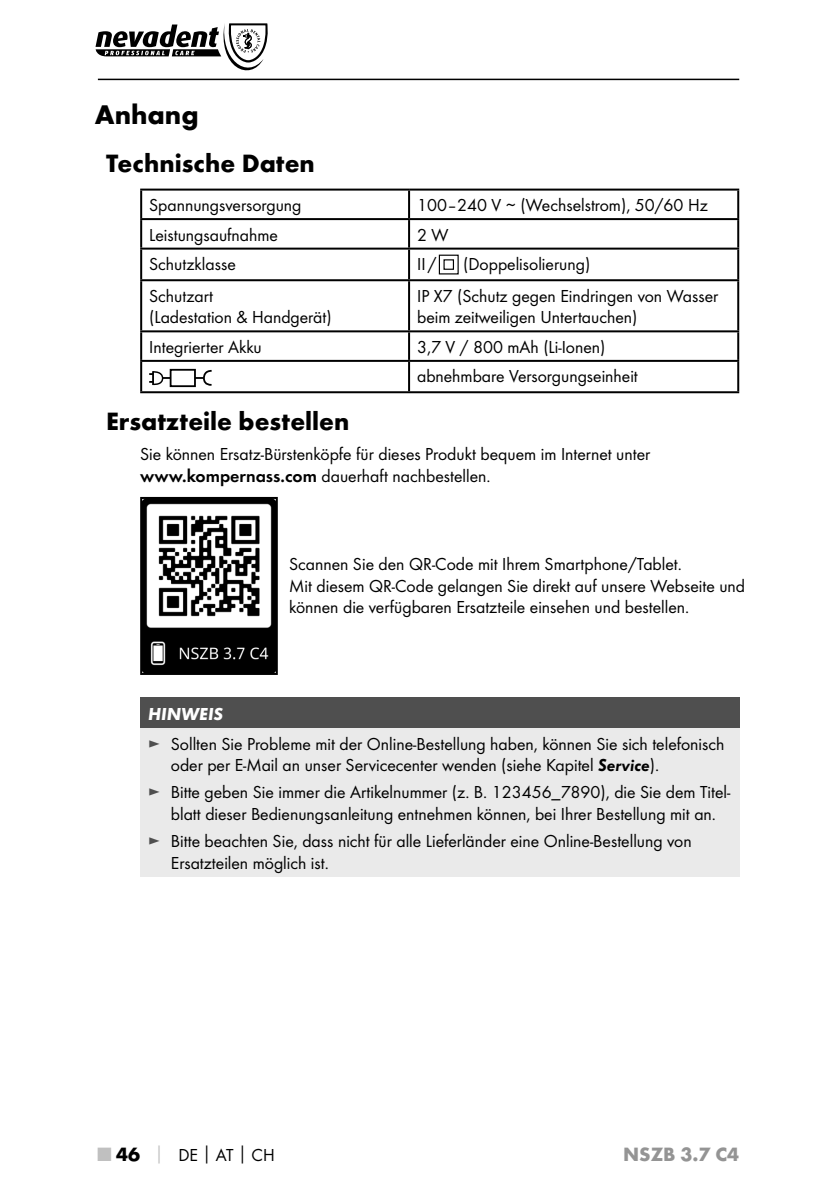
<style>
.page{position:relative;width:840px;height:1191px;background:#fff}
.page>*{position:absolute;margin:0;border:0;box-sizing:border-box;transform-origin:0 0}
.t1{font:700 28px "Futura";color:#000}
.t2{font:700 26px "Futura";color:#000}
.t3{font:700 20px "Futura";color:#949494}
.t4{font:18px/21.6px "Futura Boo";color:#000}
.t5{font:italic 700 18px "Futura";color:#fff}
.s1{font-family:"Futura Dem"}
.s2{color:#4f4f4f}
.s3{font-family:"Futura Dem Obl"}
.s4{font-family:"Futura";font-weight:700;font-size:20px;color:#c0c0c0}
.s5{font-family:"Futura";font-weight:700;font-size:20px}
.s6{color:#c0c0c0}
</style>
<div class="page">
<hr style="left:98px;top:79px;width:640px;height:1px;background:#000">
<svg style="left:95px;top:23px;width:172px;height:47px"></svg>
<hr style="left:140px;top:189px;width:269px;height:2px;background:#000">
<hr style="left:140px;top:191px;width:2px;height:27px;background:#000">
<hr style="left:409px;top:189px;width:329px;height:2px;background:#000">
<hr style="left:408px;top:191px;width:2px;height:27px;background:#000">
<hr style="left:736px;top:191px;width:2px;height:27px;background:#000">
<hr style="left:140px;top:218px;width:269px;height:2px;background:#000">
<hr style="left:140px;top:220px;width:2px;height:28px;background:#000">
<hr style="left:409px;top:218px;width:329px;height:2px;background:#000">
<hr style="left:408px;top:220px;width:2px;height:28px;background:#000">
<hr style="left:736px;top:220px;width:2px;height:28px;background:#000">
<hr style="left:140px;top:248px;width:269px;height:2px;background:#000">
<hr style="left:140px;top:250px;width:2px;height:29px;background:#000">
<hr style="left:409px;top:248px;width:329px;height:2px;background:#000">
<hr style="left:408px;top:250px;width:2px;height:29px;background:#000">
<hr style="left:736px;top:250px;width:2px;height:29px;background:#000">
<hr style="left:140px;top:279px;width:269px;height:2px;background:#000">
<hr style="left:140px;top:281px;width:2px;height:49px;background:#000">
<hr style="left:409px;top:279px;width:329px;height:2px;background:#000">
<hr style="left:408px;top:281px;width:2px;height:49px;background:#000">
<hr style="left:736px;top:281px;width:2px;height:49px;background:#000">
<hr style="left:140px;top:330px;width:269px;height:2px;background:#000">
<hr style="left:140px;top:332px;width:2px;height:28px;background:#000">
<hr style="left:409px;top:330px;width:329px;height:2px;background:#000">
<hr style="left:408px;top:332px;width:2px;height:28px;background:#000">
<hr style="left:736px;top:332px;width:2px;height:28px;background:#000">
<hr style="left:140px;top:360px;width:269px;height:2px;background:#000">
<hr style="left:140px;top:362px;width:2px;height:29px;background:#000">
<hr style="left:409px;top:360px;width:329px;height:2px;background:#000">
<hr style="left:408px;top:362px;width:2px;height:29px;background:#000">
<hr style="left:736px;top:362px;width:2px;height:29px;background:#000">
<hr style="left:140px;top:391px;width:598px;height:2px;background:#000">
<svg style="left:438px;top:255px;width:20px;height:19px"></svg>
<div style="left:170px;top:369px;width:26px;height:18px;border:2px solid #000"></div>
<svg style="left:195px;top:369px;width:16px;height:18px"></svg>
<svg style="left:149px;top:370px;width:21px;height:16px"></svg>
<img style="left:143px;top:500px;width:132px;height:172px">
<div style="left:140px;top:497px;width:138px;height:178px;border:2px solid #000"></div>
<div style="left:140px;top:698px;width:598px;height:30px;background:#4f4f4f"></div>
<div style="left:140px;top:728px;width:598px;height:149px;background:#eaeaea"></div>
<h1 class="t1" style="left:95px;top:104px;width:105px">Anhang</h1>
<h2 class="t2" style="left:106px;top:153px;width:210px">Technische Daten</h2>
<p class="t4" style="left:149px;top:195px;width:154px">Spannungsversorgung</p>
<p class="t4" style="left:417px;top:195px;width:292px">100‒240 V ∼ (Wechselstrom), 50/60 Hz</p>
<p class="t4" style="left:149px;top:225px;width:130px">Leistungsaufnahme</p>
<p class="t4" style="left:417px;top:225px;width:33px">2 W</p>
<p class="t4" style="left:149px;top:254px;width:88px">Schutzklasse</p>
<p class="t4" style="left:417px;top:254px;width:21px">II /</p>
<p class="t4" style="left:463px;top:254px;width:129px">(Doppelisolierung)</p>
<p class="t4" style="left:149px;top:286px;width:184px">Schutzart<br>(Ladestation &amp; Handgerät)</p>
<p class="t4" style="left:417px;top:286px;width:302px">IP X7 (Schutz gegen Eindringen von Wasser beim zeitweiligen Untertauchen)</p>
<p class="t4" style="left:149px;top:337px;width:114px">Integrierter Akku</p>
<p class="t4" style="left:417px;top:333px;width:222px;line-height:29.4px">3,7 V / 800 mAh (Li-Ionen) abnehmbare Versorgungseinheit</p>
<h2 class="t2" style="left:106px;top:411px;width:245px">Ersatzteile bestellen</h2>
<p class="t4" style="left:140px;top:444px;width:511px">Sie können Ersatz-Bürstenköpfe für dieses Produkt bequem im Internet unter <span class="s1">www.kompernass.com</span> dauerhaft nachbestellen.</p>
<p class="t4" style="left:289px;top:554px;width:457px">Scannen Sie den QR-Code mit Ihrem Smartphone/Tablet.<br>Mit diesem QR-Code gelangen Sie direkt auf unsere Webseite und können die verfügbaren Ersatzteile einsehen und bestellen.</p>
<p class="t5" style="left:148px;top:708px;width:76px">HINWEIS</p>
<p class="t4" style="left:171px;top:733px;width:554px;text-indent:-23px"><span class="s2">►</span> Sollten Sie Probleme mit der Online-Bestellung haben, können Sie sich telefonisch oder per E-Mail an unser Servicecenter wenden (siehe Kapitel <span class="s3">Service</span>).</p>
<p class="t4" style="left:148px;top:782px;width:583px;text-align:center"><span class="s2">►</span> Bitte geben Sie immer die Artikelnummer (z. B. 123456_7890), die Sie dem Titel&shy;blatt dieser Bedienungsanleitung entnehmen können, bei Ihrer Bestellung mit an.</p>
<p class="t4" style="left:171px;top:831px;width:522px;text-indent:-23px"><span class="s2">►</span> Bitte beachten Sie, dass nicht für alle Lieferländer eine Online-Bestellung von<br>Ersatzteilen möglich ist.</p>
<p class="t4" style="left:98px;top:1145px;width:178px"><span class="s4">■</span> <span class="s5">46</span> <span class="s6">│</span> DE│AT│CH</p>
<p class="t3" style="left:622px;top:1146px;width:117px">NSZB 3.7 C4</p>
</div>
